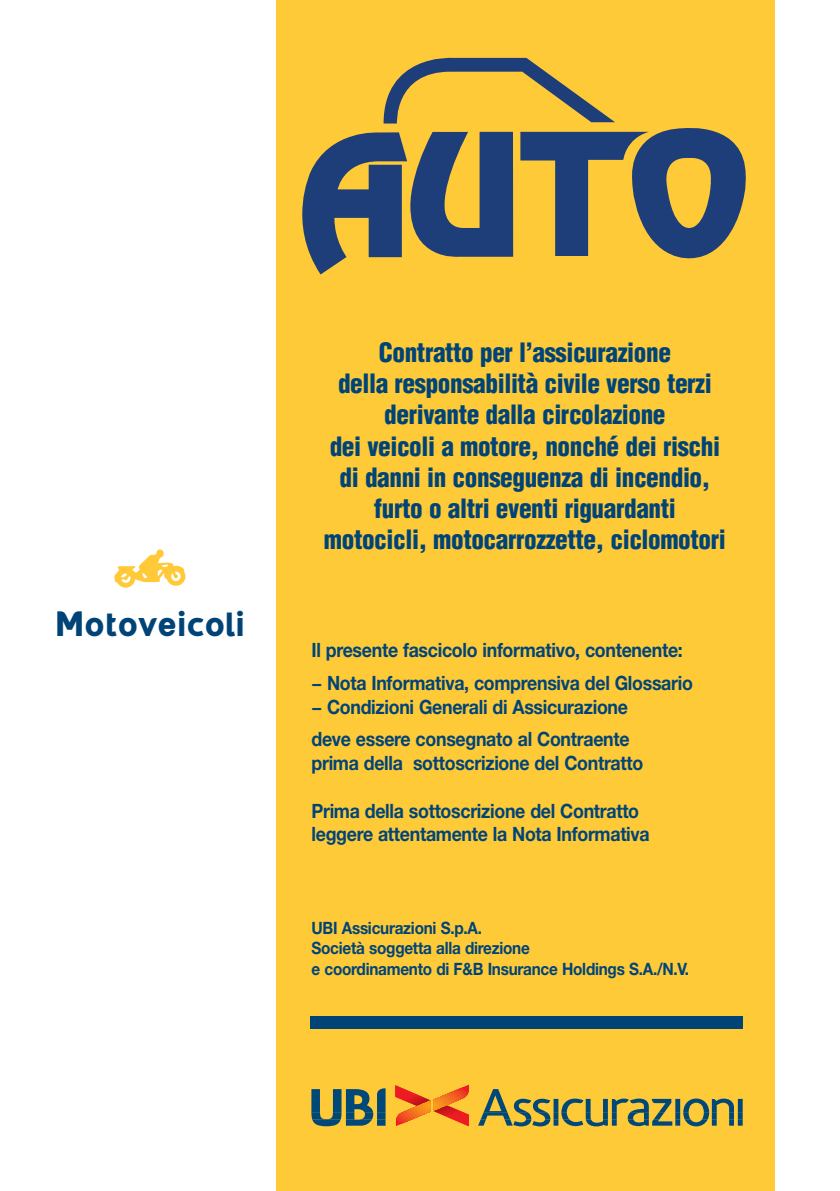
<style>
.page{position:relative;width:840px;height:1191px;background:#fff}
.page>*{position:absolute;margin:0;border:0;box-sizing:border-box;transform-origin:0 0}
.t1{font:700 36px "BPU";color:#047}
.t2{font:900 condensed 26px/31.2px "Helvetica";letter-spacing:-.015em;color:#047;text-align:center}
.t3{font:700 19.8px/32.8px "Helvetica Neue";letter-spacing:-.015em;color:#047;scale:.9 1}
.t4{font:700 17px/20.4px "Helvetica Neue";letter-spacing:-.015em;color:#047;scale:.9 1}
</style>
<div class="page">
<svg style="left:114px;top:549px;width:71px;height:38px"></svg>
<div style="left:275px;top:0;width:498px;height:1191px;background:#ffca38"></div>
<div style="left:310px;top:1016px;width:432px;height:12px;background:#047"></div>
<img style="left:302px;top:57px;width:444px;height:217px">
<svg style="left:311px;top:1084px;width:431px;height:42px"></svg>
<h1 class="t1" style="left:55px;top:612px;width:192px">Motoveicoli</h1>
<p class="t2" style="left:324px;top:339px;width:403px">Contratto per l’assicurazione<br>della responsabilità civile verso terzi derivante dalla circolazione<br>dei veicoli a motore, nonché dei rischi di danni in conseguenza di incendio, furto o altri eventi riguardanti motocicli, motocarrozzette, ciclomotori</p>
<p class="t3" style="left:311px;top:635px;width:425px">Il presente fascicolo informativo, contenente: − Nota Informativa, comprensiva del Glossario</p>
<p class="t3" style="left:311px;top:692px;width:355px">− Condizioni Generali di Assicurazione deve essere consegnato al Contraente</p>
<p class="t3" style="left:311px;top:748px;width:370px">prima della sottoscrizione del Contratto</p>
<p class="t3" style="left:311px;top:800px;width:377px;line-height:23.6px">Prima della sottoscrizione del Contratto leggere attentamente la Nota Informativa</p>
<p class="t4" style="left:311px;top:919px;width:421px">UBI Assicurazioni S.p.A.<br>Società soggetta alla direzione<br>e coordinamento di F&amp;B Insurance Holdings S.A./N.V.</p>
</div>
